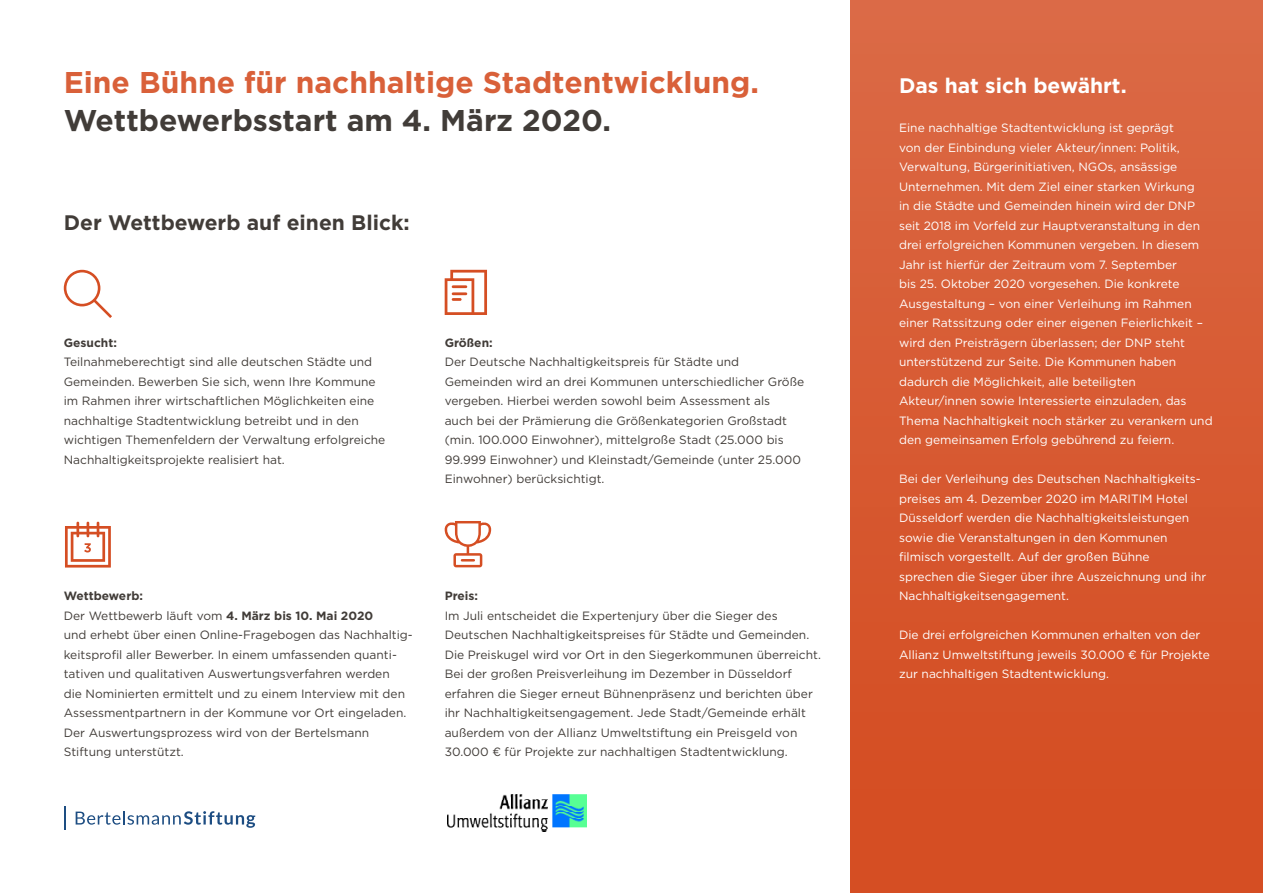
<style>
.page{position:relative;width:1263px;height:893px;background:#fff}
.page>*{position:absolute;margin:0;border:0;box-sizing:border-box;transform-origin:0 0}
.t1{font:700 30px "Gotham";color:#d96039}
.t2{font:700 30px "Gotham";color:#413c38}
.t3{font:700 21px "Gotham";color:#413c38}
.t4{font:700 21px "Gotham";color:#fff}
.t5{font:12px/19.5px "Gotham";color:#413c38}
.t6{font:12px/19.5px "Gotham";color:#fff}
.t7{font:700 12px "Gotham";color:#413c38}
.s1{font-weight:700}
</style>
<div class="page">
<div style="left:850px;top:0;width:413px;height:893px;background:linear-gradient(to bottom,#db6945,#d44b1f)"></div>
<img style="left:447px;top:794px;width:139px;height:37px">
<svg style="left:76px;top:811px;width:179px;height:17px"></svg>
<svg style="left:64px;top:806px;width:1px;height:23px"></svg>
<svg style="left:65px;top:522px;width:46px;height:46px"></svg>
<svg style="left:64px;top:270px;width:48px;height:48px"></svg>
<svg style="left:445px;top:270px;width:42px;height:45px"></svg>
<svg style="left:444px;top:521px;width:47px;height:46px"></svg>
<h1 class="t1" style="left:64px;top:63px;width:697px">Eine Bühne für nachhaltige Stadtentwicklung.</h1>
<h1 class="t2" style="left:64px;top:101px;width:549px">Wettbewerbsstart am 4. März 2020.</h1>
<h2 class="t3" style="left:64px;top:208px;width:347px">Der Wettbewerb auf einen Blick:</h2>
<p class="t7" style="left:64px;top:334px;width:55px">Gesucht:</p>
<p class="t5" style="left:64px;top:352px;width:323px">Teilnahmeberechtigt sind alle deutschen Städte und Gemeinden. Bewerben Sie sich, wenn Ihre Kommune im Rahmen ihrer wirtschaftlichen Möglichkeiten eine nachhaltige Stadtentwicklung betreibt und in den wichtigen Themenfeldern der Verwaltung erfolgreiche Nachhaltigkeitsprojekte realisiert hat.</p>
<p class="t7" style="left:445px;top:334px;width:50px">Größen:</p>
<p class="t5" style="left:445px;top:352px;width:361px">Der Deutsche Nachhaltigkeitspreis für Städte und Gemeinden wird an drei Kommunen unterschiedlicher Größe vergeben. Hierbei werden sowohl beim Assessment als<br>auch bei der Prämierung die Größenkategorien Großstadt (min. 100.000 Einwohner), mittelgroße Stadt (25.000 bis 99.999 Einwohner) und Kleinstadt/Gemeinde (unter 25.000<br>Einwohner) berücksichtigt.</p>
<p class="t5" style="left:64px;top:586px;width:350px"><span class="s1">Wettbewerb:<br></span>Der Wettbewerb läuft vom <span class="s1">4. März bis 10. Mai 2020<br></span>und erhebt über einen Online-Fragebogen das Nachhaltig&shy;keitsprofil aller Bewerber. In einem umfassenden quanti&shy;tativen und qualitativen Auswertungsverfahren werden<br>die Nominierten ermittelt und zu einem Interview mit den Assessmentpartnern in der Kommune vor Ort eingeladen.<br>Der Auswertungsprozess wird von der Bertelsmann Stiftung unterstützt.</p>
<p class="t7" style="left:445px;top:588px;width:35px">Preis:</p>
<p class="t5" style="left:445px;top:605px;width:378px">Im Juli entscheidet die Expertenjury über die Sieger des Deutschen Nachhaltigkeitspreises für Städte und Gemeinden.<br>Die Preiskugel wird vor Ort in den Siegerkommunen überreicht.<br>Bei der großen Preisverleihung im Dezember in Düsseldorf erfahren die Sieger erneut Bühnenpräsenz und berichten über ihr Nachhaltigkeitsengagement. Jede Stadt/Gemeinde erhält außerdem von der Allianz Umweltstiftung ein Preisgeld von 30.000 € für Projekte zur nachhaltigen Stadtentwicklung.</p>
<h2 class="t4" style="left:899px;top:72px;width:229px">Das hat sich bewährt.</h2>
<p class="t6" style="left:899px;top:118px;width:315px">Eine nachhaltige Stadtentwicklung ist geprägt<br>von der Einbindung vieler Akteur/innen: Politik, Verwaltung, Bürgerinitiativen, NGOs, ansässige Unternehmen. Mit dem Ziel einer starken Wirkung<br>in die Städte und Gemeinden hinein wird der DNP seit 2018 im Vorfeld zur Hauptveranstaltung in den drei erfolgreichen Kommunen vergeben. In diesem Jahr ist hierfür der Zeitraum vom 7. September<br>bis 25. Oktober 2020 vorgesehen. Die konkrete Ausgestaltung – von einer Verleihung im Rahmen einer Ratssitzung oder einer eigenen Feierlichkeit – wird den Preisträgern überlassen; der DNP steht unterstützend zur Seite. Die Kommunen haben dadurch die Möglichkeit, alle beteiligten Akteur/innen sowie Interessierte einzuladen, das Thema Nachhaltigkeit noch stärker zu verankern und den gemeinsamen Erfolg gebührend zu feiern.</p>
<p class="t6" style="left:899px;top:469px;width:309px">Bei der Verleihung des Deutschen Nachhaltigkeits&shy;preises am 4. Dezember 2020 im MARITIM Hotel Düsseldorf werden die Nachhaltigkeitsleistungen sowie die Veranstaltungen in den Kommunen filmisch vorgestellt. Auf der großen Bühne sprechen die Sieger über ihre Auszeichnung und ihr Nachhaltigkeitsengagement.</p>
<p class="t6" style="left:899px;top:625px;width:312px">Die drei erfolgreichen Kommunen erhalten von der<br>Allianz Umweltstiftung jeweils 30.000 € für Projekte zur nachhaltigen Stadtentwicklung.</p>
</div>
